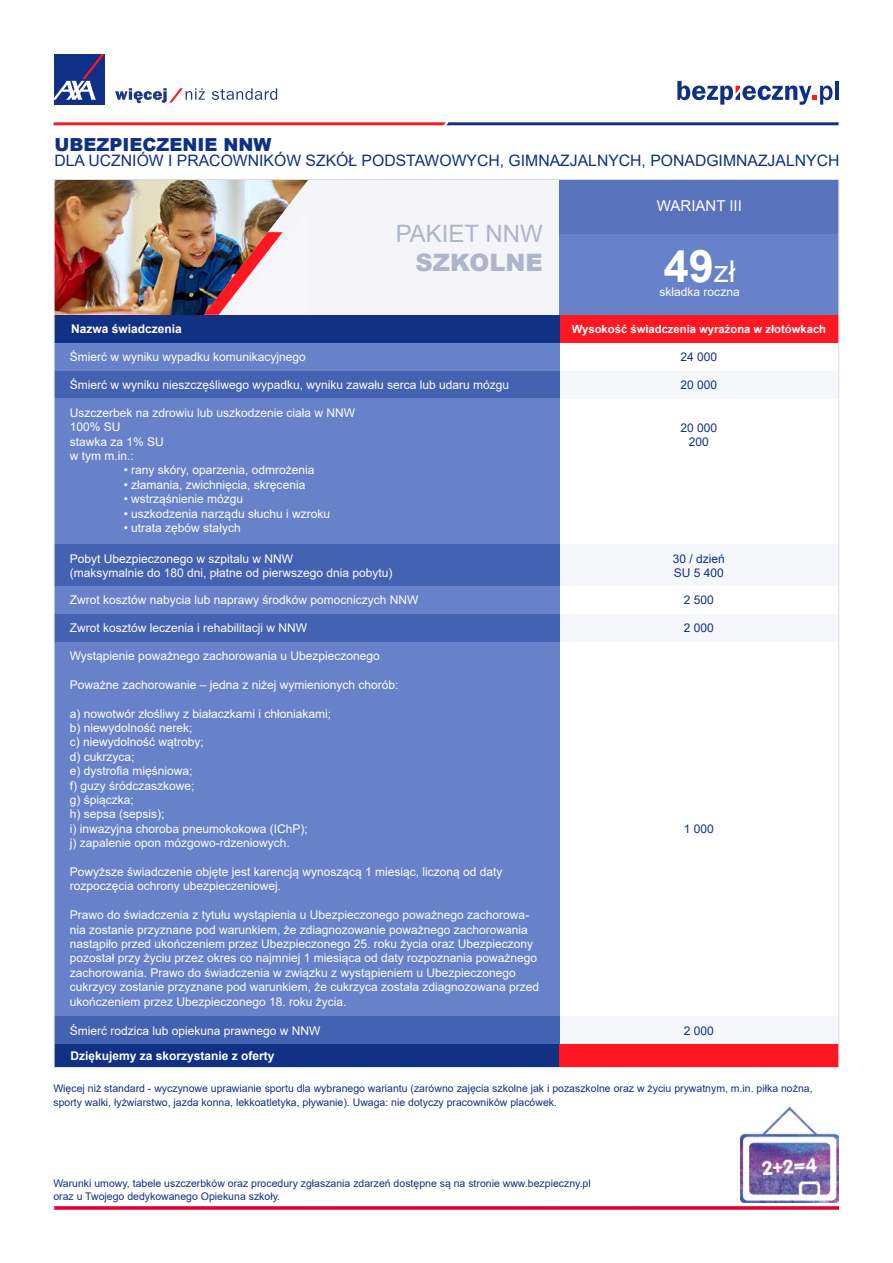
<style>
.page{position:relative;width:893px;height:1263px;background:#fff}
.page>*{position:absolute;margin:0;border:0;box-sizing:border-box;transform-origin:0 0}
.t1{font:700 45px "Arial";color:#fff}
.t2{font:24px "Arial";color:#adb5ca}
.t3{font:900 24px "Arial";color:#adb5ca}
.t4{font:900 18px "Arial";color:#0f3085}
.t5{font:15.75px "Arial";color:#0f3085}
.t6{font:15px "Arial";color:#fff}
.t7{font:12px/14.4px "Arial";color:#fff}
.t8{font:12px/14.2px "Arial";color:#0f3085;text-align:center}
.t9{font:700 12px "Arial";color:#fff}
.t10{font:700 11.25px "Arial";color:#fff}
.t11{font:10.5px/13.5px "Arial";color:#113184}
.s1{font-weight:400;font-size:30px}
</style>
<div class="page">
<div style="left:54px;top:180px;width:505px;height:135px;background:#f5f4f9"></div>
<div style="left:559px;top:180px;width:280px;height:54px;background:#5872bc"></div>
<div style="left:559px;top:234px;width:280px;height:81px;background:#6782c9"></div>
<div style="left:559px;top:315px;width:280px;height:28px;background:#ff1822"></div>
<div style="left:559px;top:371px;width:280px;height:28px;background:#f6f7fb"></div>
<div style="left:54px;top:343px;width:505px;height:28px;background:#6782c9"></div>
<hr style="left:54px;top:1067px;width:785px;height:1px;background:#dadce3">
<img style="left:55px;top:180px;width:149px;height:135px">
<div style="left:54px;top:315px;width:505px;height:28px;background:#113184"></div>
<hr style="left:54px;top:179px;width:785px;height:1px;background:#dadce3">
<img style="left:204px;top:180px;width:104px;height:135px">
<svg style="left:212px;top:88px;width:65px;height:12px"></svg>
<svg style="left:115px;top:88px;width:90px;height:15px"></svg>
<div style="left:54px;top:54px;width:51px;height:51px;background:#0f3085"></div>
<svg style="left:54px;top:54px;width:51px;height:46px"></svg>
<svg style="left:54px;top:122px;width:785px;height:3px;background:#943d66"></svg>
<hr style="left:835px;top:81px;width:4px;height:19px;background:#0f3085">
<svg style="left:677px;top:81px;width:155px;height:24px"></svg>
<div style="left:54px;top:1044px;width:505px;height:23px;background:#113184"></div>
<div style="left:559px;top:1044px;width:280px;height:23px;background:#ff1822"></div>
<div style="left:54px;top:371px;width:505px;height:28px;background:#4362b2"></div>
<div style="left:54px;top:399px;width:505px;height:145px;background:#6782c9"></div>
<div style="left:559px;top:544px;width:280px;height:42px;background:#f6f7fb"></div>
<div style="left:54px;top:544px;width:505px;height:42px;background:#4362b2"></div>
<div style="left:54px;top:586px;width:505px;height:28px;background:#6782c9"></div>
<div style="left:559px;top:614px;width:280px;height:28px;background:#f6f7fb"></div>
<div style="left:54px;top:614px;width:505px;height:28px;background:#4362b2"></div>
<div style="left:54px;top:642px;width:505px;height:374px;background:#6782c9"></div>
<div style="left:559px;top:1016px;width:280px;height:28px;background:#f6f7fb"></div>
<div style="left:54px;top:1016px;width:505px;height:28px;background:#4362b2"></div>
<img style="left:741px;top:1108px;width:97px;height:94px">
<img style="left:54px;top:1206px;width:785px;height:3px">
<hr style="left:838px;top:179px;width:1px;height:888px;background:#dadce3">
<hr style="left:54px;top:179px;width:1px;height:888px;background:#dadce3">
<h3 class="t4" style="left:54px;top:132px;width:218px">UBEZPIECZENIE NNW</h3>
<h3 class="t5" style="left:54px;top:150px;width:786px">DLA UCZNIÓW I PRACOWNIKÓW SZKÓŁ PODSTAWOWYCH, GIMNAZJALNYCH, PONADGIMNAZJALNYCH</h3>
<p class="t9" style="left:71px;top:320px;width:112px">Nazwa świadczenia</p>
<p class="t6" style="left:657px;top:196px;width:87px">WARIANT III</p>
<h2 class="t2" style="left:396px;top:217px;width:149px">PAKIET NNW</h2>
<h2 class="t3" style="left:416px;top:245px;width:129px">SZKOLNE</h2>
<h1 class="t1" style="left:664px;top:234px;width:73px">49<span class="s1">zł</span></h1>
<p class="t7" style="left:660px;top:284px;width:82px">składka roczna</p>
<p class="t10" style="left:572px;top:321px;width:256px">Wysokość świadczenia wyrażona w złotówkach</p>
<p class="t7" style="left:70px;top:350px;width:238px">Śmierć w wyniku wypadku komunikacyjnego</p>
<p class="t8" style="left:680px;top:350px;width:38px">24 000</p>
<p class="t7" style="left:70px;top:377px;width:441px">Śmierć w wyniku nieszczęśliwego wypadku, wyniku zawału serca lub udaru mózgu</p>
<p class="t8" style="left:680px;top:377px;width:38px">20 000</p>
<p class="t7" style="left:70px;top:405px;width:287px">Uszczerbek na zdrowiu lub uszkodzenie ciała w NNW<br>100% SU<br>stawka za 1% SU<br>w tym m.in.:</p>
<p class="t7" style="left:124px;top:463px;width:192px">• rany skóry, oparzenia, odmrożenia</p>
<p class="t7" style="left:124px;top:477px;width:183px">• złamania, zwichnięcia, skręcenia</p>
<p class="t7" style="left:124px;top:492px;width:121px">• wstrząśnienie mózgu</p>
<p class="t7" style="left:124px;top:506px;width:208px">• uszkodzenia narządu słuchu i wzroku</p>
<p class="t7" style="left:124px;top:520px;width:118px">• utrata zębów stałych</p>
<p class="t8" style="left:680px;top:420px;width:38px">20 000<br>200</p>
<p class="t7" style="left:70px;top:551px;width:324px">Pobyt Ubezpieczonego w szpitalu w NNW<br>(maksymalnie do 180 dni, płatne od pierwszego dnia pobytu)</p>
<p class="t8" style="left:673px;top:551px;width:54px;text-align:left">30 / dzień<br>SU 5 400</p>
<p class="t7" style="left:70px;top:593px;width:350px">Zwrot kosztów nabycia lub naprawy środków pomocniczych NNW</p>
<p class="t8" style="left:684px;top:593px;width:32px">2 500</p>
<p class="t7" style="left:70px;top:620px;width:239px">Zwrot kosztów leczenia i rehabilitacji w NNW</p>
<p class="t8" style="left:684px;top:621px;width:32px">2 000</p>
<p class="t7" style="left:70px;top:648px;width:312px">Wystąpienie poważnego zachorowania u Ubezpieczonego</p>
<p class="t7" style="left:70px;top:677px;width:330px">Poważne zachorowanie – jedna z niżej wymienionych chorób:</p>
<p class="t7" style="left:70px;top:706px;width:263px">a) nowotwór złośliwy z białaczkami i chłoniakami; b) niewydolność nerek;<br>c) niewydolność wątroby;<br>d) cukrzyca;<br>e) dystrofia mięśniowa;<br>f) guzy śródczaszkowe;<br>g) śpiączka;<br>h) sepsa (sepsis);<br>i) inwazyjna choroba pneumokokowa (IChP);<br>j) zapalenie opon mózgowo-rdzeniowych.</p>
<p class="t7" style="left:70px;top:864px;width:434px">Powyższe świadczenie objęte jest karencją wynoszącą 1 miesiąc, liczoną od daty rozpoczęcia ochrony ubezpieczeniowej.</p>
<p class="t7" style="left:70px;top:908px;width:471px">Prawo do świadczenia z tytułu wystąpienia u Ubezpieczonego poważnego zachorowa&shy;nia zostanie przyznane pod warunkiem, że zdiagnozowanie poważnego zachorowania nastąpiło przed ukończeniem przez Ubezpieczonego 25. roku życia oraz Ubezpieczony pozostał przy życiu przez okres co najmniej 1 miesiąca od daty rozpoznania poważnego zachorowania. Prawo do świadczenia w związku z wystąpieniem u Ubezpieczonego cukrzycy zostanie przyznane pod warunkiem, że cukrzyca została zdiagnozowana przed ukończeniem przez Ubezpieczonego 18. roku życia.</p>
<p class="t8" style="left:684px;top:822px;width:32px">1 000</p>
<p class="t7" style="left:70px;top:1023px;width:252px">Śmierć rodzica lub opiekuna prawnego w NNW</p>
<p class="t8" style="left:684px;top:1023px;width:32px">2 000</p>
<p class="t9" style="left:70px;top:1047px;width:206px">Dziękujemy za skorzystanie z oferty</p>
<p class="t11" style="left:53px;top:1082px;width:761px">Więcej niż standard - wyczynowe uprawianie sportu dla wybranego wariantu (zarówno zajęcia szkolne jak i pozaszkolne oraz w życiu prywatnym, m.in. piłka nożna, sporty walki, łyżwiarstwo, jazda konna, lekkoatletyka, pływanie). Uwaga: nie dotyczy pracowników placówek.</p>
<p class="t11" style="left:53px;top:1176px;width:539px">Warunki umowy, tabele uszczerbków oraz procedury zgłaszania zdarzeń dostępne są na stronie www.bezpieczny.pl oraz u Twojego dedykowanego Opiekuna szkoły.</p>
</div>
